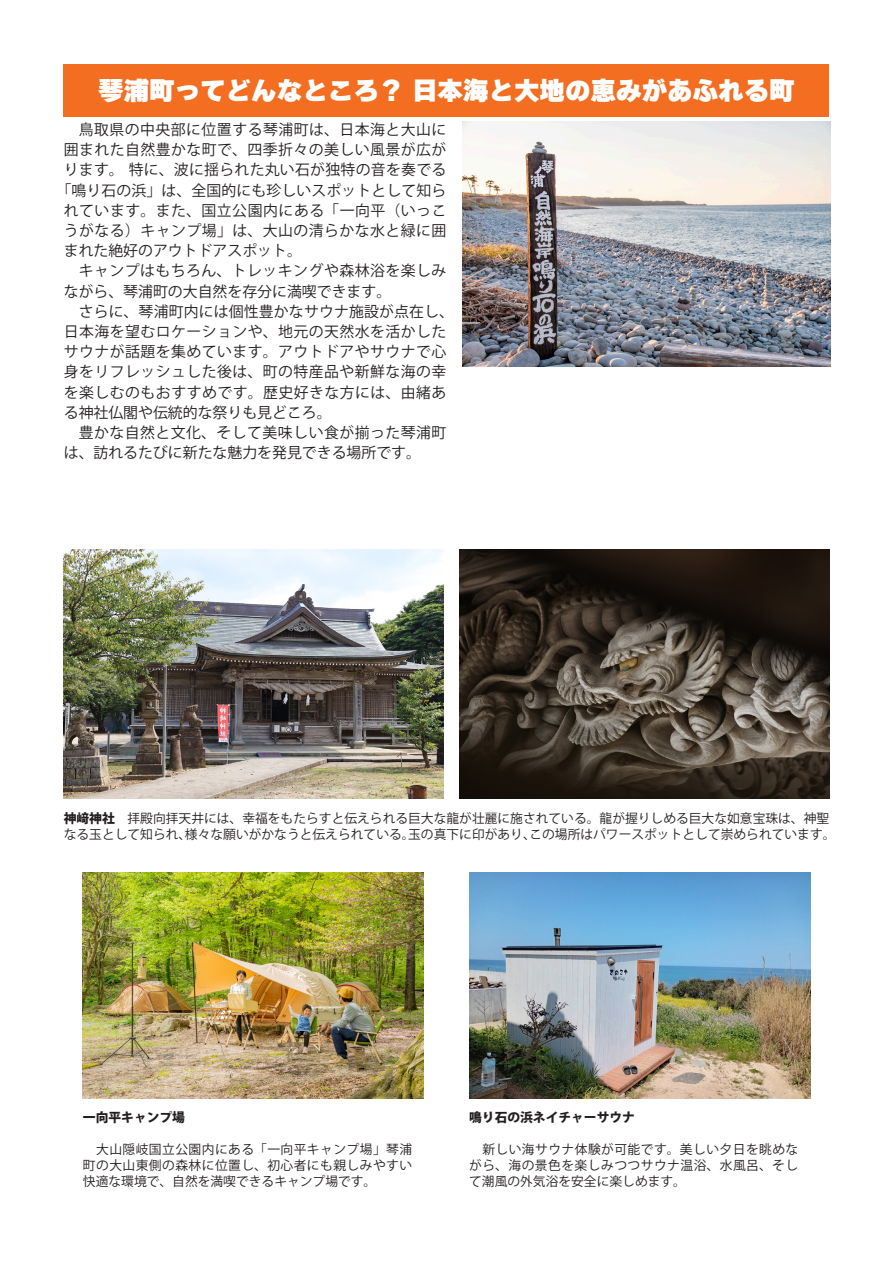
<style>
.page{position:relative;width:893px;height:1263px;background:#fff}
.page>*{position:absolute;margin:0;border:0;box-sizing:border-box;transform-origin:0 0}
.t1{font:25.5px "Ruika 09";color:#fff}
.t2{font:14.85px/20.2px "Koz Go Pr 6 N";letter-spacing:.03em;color:#231f20}
.t3{font:14.85px "Koz Go Pr 6 N";letter-spacing:.01em;color:#231f20}
.t4{font:14.85px "Koz Go Pr 6 N";color:#231f20}
.t5{font:12.75px/15.9px "Koz Go Pr 6 N";color:#231f20;text-align:justify}
.t6{font:800 12.75px "Koz Go Pr 6 N";color:#231f20}
.s1{font-weight:800}
</style>
<div class="page">
<div style="left:64px;top:64px;width:765px;height:52px;background:#f36e21"></div>
<img style="left:463px;top:122px;width:367px;height:245px">
<img style="left:64px;top:550px;width:379px;height:249px">
<img style="left:459px;top:550px;width:370px;height:249px">
<img style="left:83px;top:873px;width:341px;height:225px">
<img style="left:469px;top:873px;width:341px;height:225px">
<p class="t1" style="left:98px;top:77px;width:698px">琴浦町ってどんなところ？ 日本海と大地の恵みがあふれる町</p>
<p class="t2" style="left:79px;top:120px;width:369px">鳥取県の中央部に位置する琴浦町は、日本海と大山に</p>
<p class="t2" style="left:64px;top:140px;width:384px">囲まれた自然豊かな町で、四季折々の美しい風景が広が</p>
<p class="t2" style="left:64px;top:160px;width:384px">ります。 特に、波に揺られた丸い石が独特の音を奏でる</p>
<p class="t3" style="left:56px;top:182px;width:392px">「鳴り石の浜」は、全国的にも珍しいスポットとして知ら</p>
<p class="t2" style="left:64px;top:201px;width:384px">れています。また、国立公園内にある「一向平（いっこ</p>
<p class="t2" style="left:64px;top:221px;width:384px">うがなる）キャンプ場」は、大山の清らかな水と緑に囲</p>
<p class="t4" style="left:64px;top:242px;width:240px">まれた絶好のアウトドアスポット。</p>
<p class="t2" style="left:64px;top:261px;width:384px;text-indent:15px">キャンプはもちろん、トレッキングや森林浴を楽しみながら、琴浦町の大自然を存分に満喫できます。</p>
<p class="t2" style="left:64px;top:302px;width:392px;text-indent:15px">さらに、琴浦町内には個性豊かなサウナ施設が点在し、日本海を望むロケーションや、地元の天然水を活かしたサウナが話題を集めています。アウトドアやサウナで心身をリフレッシュした後は、町の特産品や新鮮な海の幸を楽しむのもおすすめです。歴史好きな方には、由緒ある神社仏閣や伝統的な祭りも見どころ。</p>
<p class="t2" style="left:64px;top:423px;width:384px;text-indent:15px">豊かな自然と文化、そして美味しい食が揃った琴浦町は、訪れるたびに新たな魅力を発見できる場所です。</p>
<p class="t5" style="left:64px;top:811px;width:773px"><span class="s1">神﨑神社</span>　拝殿向拝天井には、幸福をもたらすと伝えられる巨大な龍が壮麗に施されている。龍が握りしめる巨大な如意宝珠は、神聖なる玉として知られ、様々な願いがかなうと伝えられている。玉の真下に印があり、この場所はパワースポットとして崇められています。</p>
<p class="t6" style="left:83px;top:1110px;width:104px">一向平キャンプ場</p>
<p class="t5" style="left:83px;top:1142px;width:331px">　大山隠岐国立公園内にある「一向平キャンプ場」琴浦町の大山東側の森林に位置し、初心者にも親しみやすい快適な環境で、自然を満喫できるキャンプ場です。</p>
<p class="t6" style="left:469px;top:1110px;width:167px">鳴り石の浜ネイチャーサウナ</p>
<p class="t5" style="left:469px;top:1142px;width:331px">　新しい海サウナ体験が可能です。美しい夕日を眺めながら、海の景色を楽しみつつサウナ温浴、水風呂、そして潮風の外気浴を安全に楽しめます。</p>
</div>
